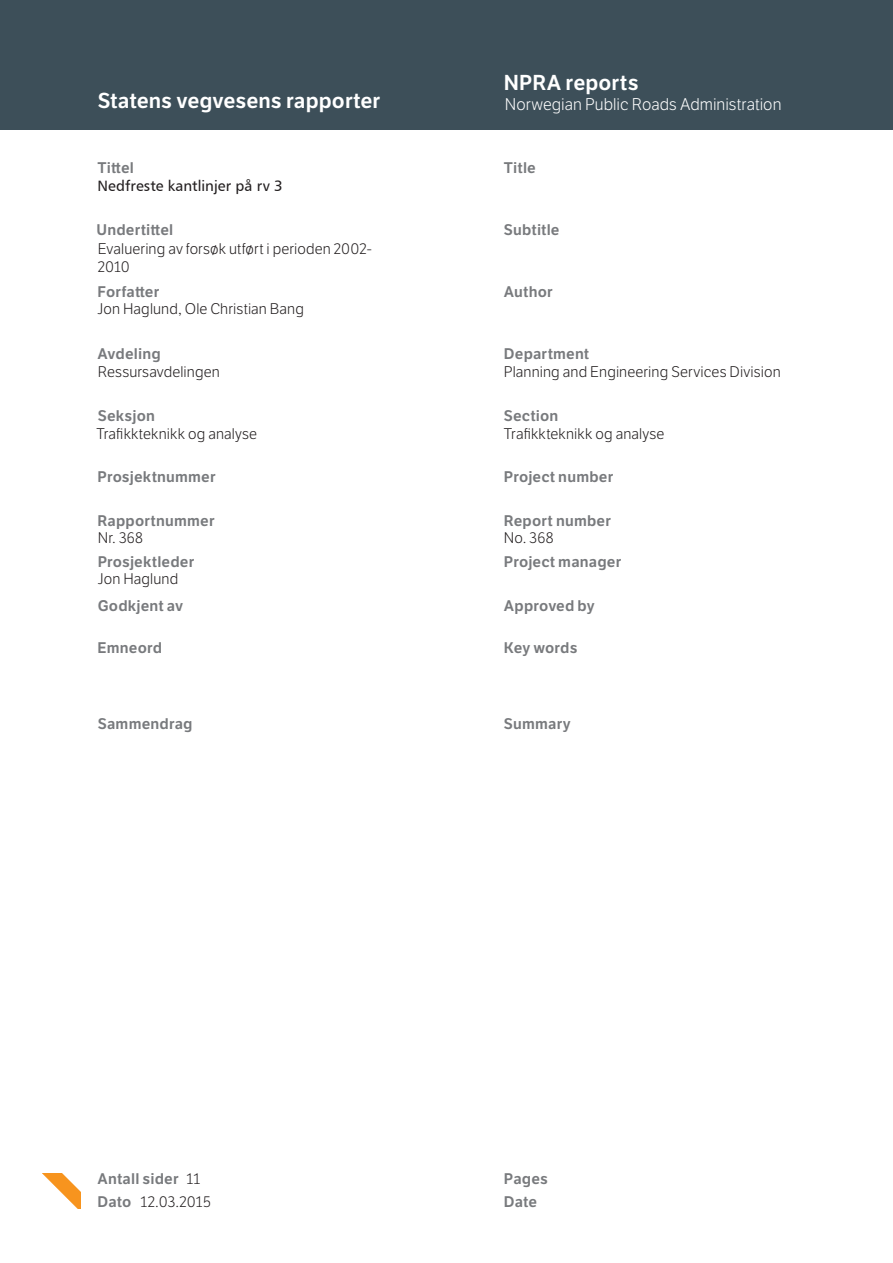
<style>
.page{position:relative;width:893px;height:1263px;background:#fff}
.page>*{position:absolute;margin:0;border:0;box-sizing:border-box;transform-origin:0 0}
.t1{font:600 21px "LFT Etica";color:#fff}
.t2{font:300 16.5px "LFT Etica";color:#fff}
.t3{font:600 15px/23.4px "LFT Etica";letter-spacing:.01em;color:#787a7d}
.t4{font:300 15px/23.4px "LFT Etica";letter-spacing:.01em;color:#231f20}
.t5{font:15px "Humanist 777 BT Roman B";letter-spacing:.005em;color:#231f20}
</style>
<div class="page">
<div style="left:0;top:0;width:893px;height:130px;background:#3d4f59"></div>
<img style="left:42px;top:1173px;width:38px;height:36px">
<h1 class="t1" style="left:98px;top:88px;width:284px">Statens vegvesens rapporter</h1>
<h1 class="t1" style="left:504px;top:70px;width:136px">NPRA reports</h1>
<p class="t2" style="left:505px;top:95px;width:278px">Norwegian Public Roads Administration</p>
<p class="t3" style="left:98px;top:156px;width:38px">Tittel</p>
<p class="t3" style="left:504px;top:156px;width:33px">Title</p>
<p class="t5" style="left:98px;top:176px;width:187px">Nedfreste kantlinjer på rv 3</p>
<p class="t3" style="left:96px;top:218px;width:78px">Undertittel</p>
<p class="t3" style="left:504px;top:218px;width:57px">Subtitle</p>
<p class="t4" style="left:98px;top:240px;width:275px;line-height:18px">Evaluering av forsøk utført i perioden 2002-<br>2010</p>
<p class="t3" style="left:98px;top:280px;width:63px">Forfatter</p>
<p class="t3" style="left:504px;top:280px;width:50px">Author</p>
<p class="t4" style="left:98px;top:298px;width:208px">Jon Haglund, Ole Christian Bang</p>
<p class="t3" style="left:98px;top:342px;width:65px">Avdeling</p>
<p class="t3" style="left:504px;top:342px;width:87px">Department</p>
<p class="t4" style="left:98px;top:361px;width:124px">Ressursavdelingen</p>
<p class="t4" style="left:504px;top:361px;width:278px">Planning and Engineering Services Division</p>
<p class="t3" style="left:98px;top:404px;width:59px">Seksjon</p>
<p class="t3" style="left:504px;top:404px;width:56px">Section</p>
<p class="t4" style="left:96px;top:422px;width:162px">Trafikkteknikk og analyse</p>
<p class="t4" style="left:504px;top:422px;width:162px">Trafikkteknikk og analyse</p>
<p class="t3" style="left:98px;top:465px;width:120px">Prosjektnummer</p>
<p class="t3" style="left:504px;top:465px;width:111px">Project number</p>
<p class="t3" style="left:98px;top:509px;width:119px">Rapportnummer</p>
<p class="t3" style="left:504px;top:509px;width:109px">Report number</p>
<p class="t3" style="left:98px;top:550px;width:98px">Prosjektleder</p>
<p class="t3" style="left:504px;top:550px;width:119px">Project manager</p>
<p class="t4" style="left:98px;top:526px;width:47px">Nr. 368</p>
<p class="t4" style="left:504px;top:526px;width:51px">No. 368</p>
<p class="t4" style="left:98px;top:568px;width:82px">Jon Haglund</p>
<p class="t3" style="left:98px;top:594px;width:87px">Godkjent av</p>
<p class="t3" style="left:504px;top:594px;width:92px">Approved by</p>
<p class="t3" style="left:98px;top:636px;width:66px">Emneord</p>
<p class="t3" style="left:504px;top:636px;width:75px">Key words</p>
<p class="t3" style="left:98px;top:712px;width:96px">Sammendrag</p>
<p class="t3" style="left:504px;top:712px;width:68px">Summary</p>
<p class="t3" style="left:98px;top:1167px;width:83px">Antall sider<br>Dato</p>
<p class="t3" style="left:504px;top:1167px;width:46px">Pages<br>Date</p>
<p class="t4" style="left:140px;top:1167px;width:72px;text-indent:46px">11<br>12.03.2015</p>
</div>
